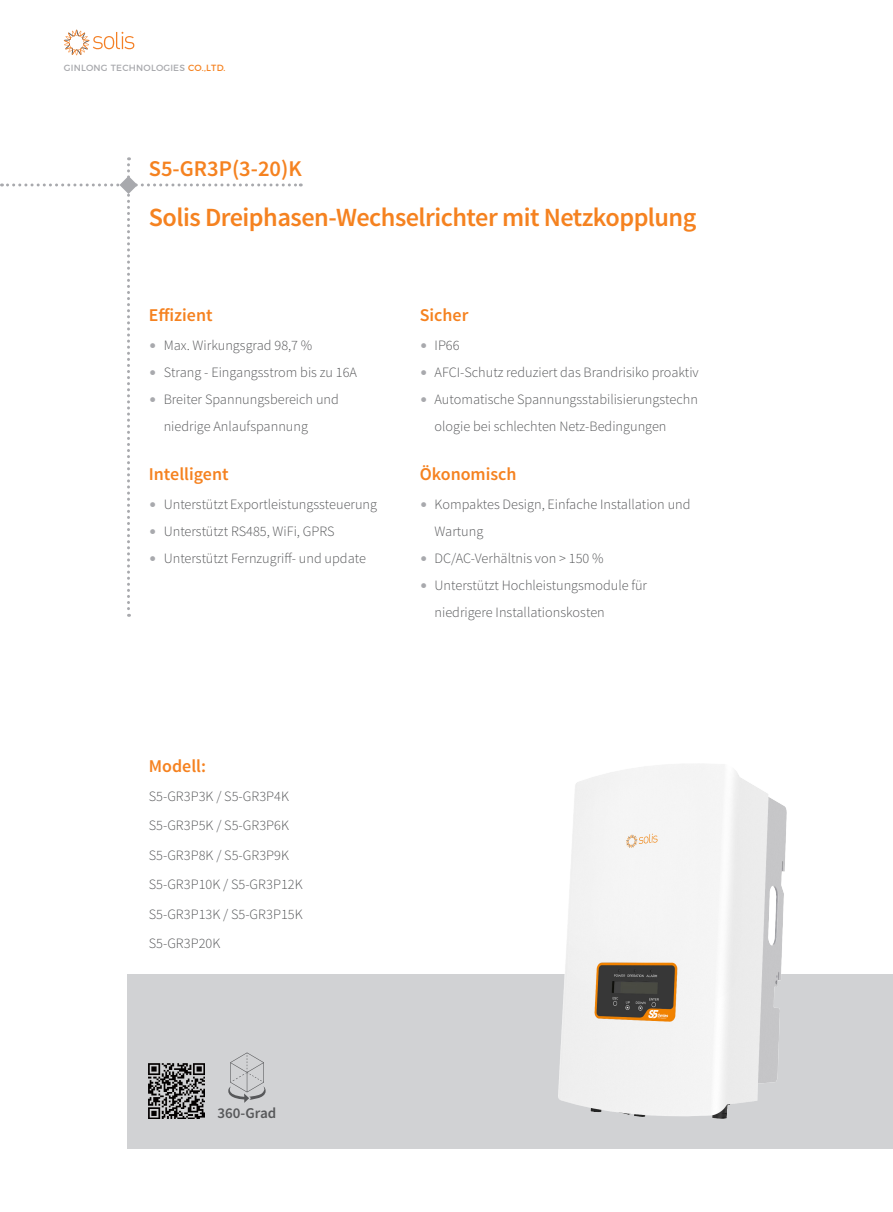
<style>
.page{position:relative;width:893px;height:1212px;background:#fff}
.page>*{position:absolute;margin:0;border:0;box-sizing:border-box;transform-origin:0 0}
.t1{font:600 26.25px "Source Sans Pro";letter-spacing:-.02em;color:#f58220}
.t2{font:600 22.5px "Source Sans Pro";color:#f58220}
.t3{font:600 18px "Source Sans Pro";color:#f58220}
.t4{font:600 15px "Source Sans Pro";color:#57585a}
.t5{font:300 14.25px/29.5px "Source Sans Pro";color:#57585a}
.t6{font:9px "Montserrat";letter-spacing:.025em;color:#a8a9ad}
.s1{color:#f58220}
.s2{color:#a8a9ad}
</style>
<div class="page">
<div style="left:128px;top:974px;width:765px;height:174px;background:#d1d2d4"></div>
<svg style="left:64px;top:30px;width:70px;height:25px"></svg>
<img style="left:558px;top:764px;width:229px;height:354px">
<img style="left:149px;top:1063px;width:55px;height:55px">
<svg style="left:228px;top:1052px;width:38px;height:51px"></svg>
<svg style="left:1px;top:157px;width:300px;height:460px"></svg>
<p class="t6" style="left:64px;top:61px;width:163px">GINLONG TECHNOLOGIES <span class="s1">CO.,LTD.</span></p>
<h2 class="t2" style="left:149px;top:154px;width:155px">S5-GR3P(3-20)K</h2>
<h1 class="t1" style="left:149px;top:201px;width:549px">Solis Dreiphasen-Wechselrichter mit Netzkopplung</h1>
<p class="t3" style="left:149px;top:304px;width:65px">Effizient</p>
<p class="t5" style="left:149px;top:330px;width:165px"><span class="s2">•</span> Max. Wirkungsgrad 98,7 %</p>
<p class="t5" style="left:149px;top:357px;width:210px"><span class="s2">•</span> Strang - Eingangsstrom bis zu 16A</p>
<p class="t5" style="left:164px;top:386px;width:177px;line-height:27px;text-indent:-15px"><span class="s2">•</span> Breiter Spannungsbereich und niedrige Anlaufspannung</p>
<p class="t3" style="left:149px;top:463px;width:81px">Intelligent</p>
<p class="t5" style="left:149px;top:489px;width:230px"><span class="s2">•</span> Unterstützt Exportleistungssteuerung</p>
<p class="t5" style="left:149px;top:516px;width:187px"><span class="s2">•</span> Unterstützt RS485, WiFi, GPRS</p>
<p class="t5" style="left:149px;top:543px;width:219px"><span class="s2">•</span> Unterstützt Fernzugriff- und update</p>
<p class="t3" style="left:420px;top:304px;width:50px">Sicher</p>
<p class="t5" style="left:420px;top:330px;width:41px"><span class="s2">•</span> IP66</p>
<p class="t5" style="left:420px;top:357px;width:281px"><span class="s2">•</span> AFCI-Schutz reduziert das Brandrisiko proaktiv</p>
<p class="t5" style="left:435px;top:386px;width:265px;line-height:27px;text-indent:-15px"><span class="s2">•</span> Automatische Spannungsstabilisierungstechn ologie bei schlechten Netz-Bedingungen</p>
<p class="t3" style="left:420px;top:463px;width:98px">Ökonomisch</p>
<p class="t5" style="left:435px;top:491px;width:257px;line-height:27px;text-indent:-15px"><span class="s2">•</span> Kompaktes Design, Einfache Installation und<br>Wartung</p>
<p class="t5" style="left:420px;top:543px;width:185px"><span class="s2">•</span> DC/AC-Verhältnis von &gt; 150 %</p>
<p class="t5" style="left:435px;top:572px;width:214px;line-height:27px;text-indent:-15px"><span class="s2">•</span> Unterstützt Hochleistungsmodule für niedrigere Installationskosten</p>
<p class="t3" style="left:149px;top:754px;width:59px">Modell:</p>
<p class="t5" style="left:149px;top:781px;width:155px">S5-GR3P3K / S5-GR3P4K<br>S5-GR3P5K / S5-GR3P6K<br>S5-GR3P8K / S5-GR3P9K<br>S5-GR3P10K / S5-GR3P12K<br>S5-GR3P13K / S5-GR3P15K<br>S5-GR3P20K</p>
<p class="t4" style="left:218px;top:1104px;width:60px">360-Grad</p>
</div>
